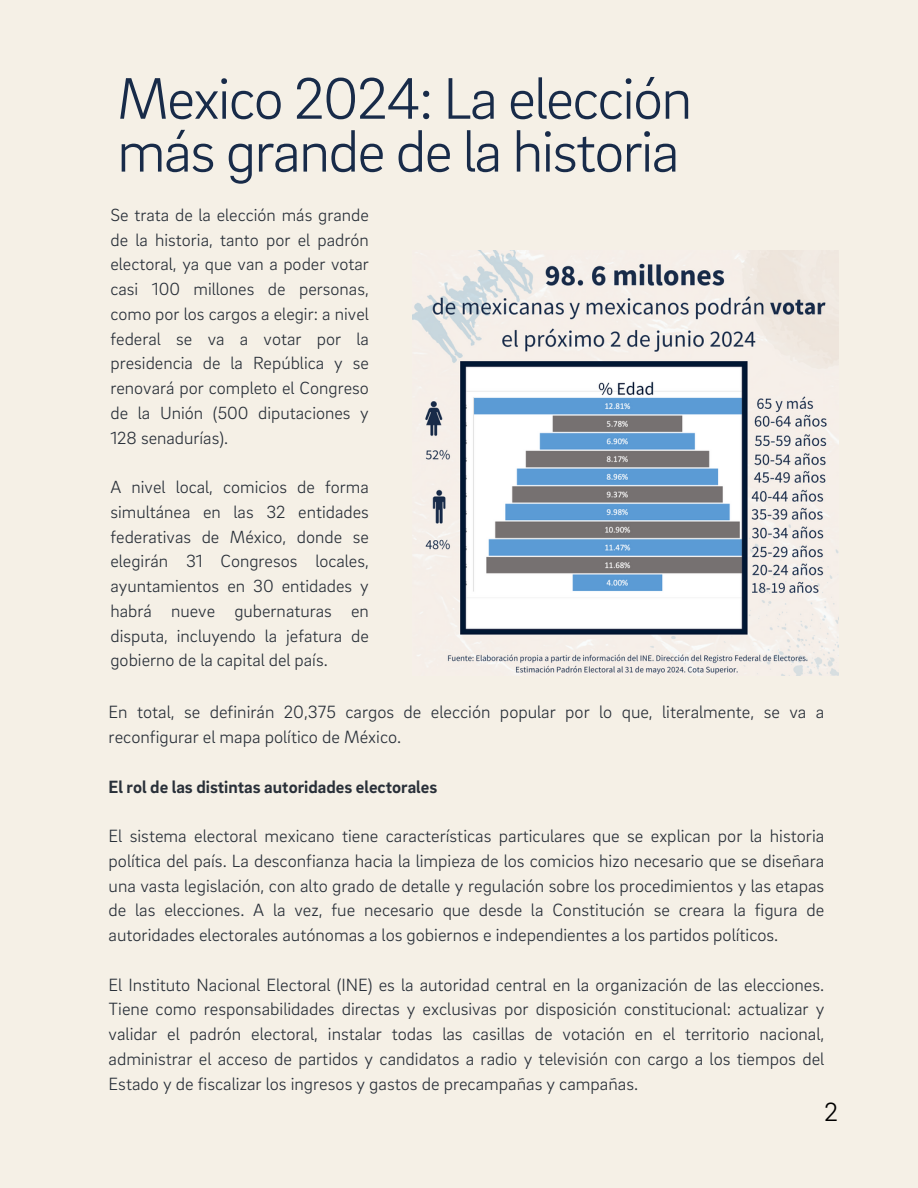
<style>
.page{position:relative;width:918px;height:1188px;background:#f5f0e6}
.page>*{position:absolute;margin:0;border:0;box-sizing:border-box;transform-origin:0 0}
.t1{font:300 60px/52.8px "Brix Sans";letter-spacing:-.03em;color:#182b49}
.t2{font:300 27px "Brix Sans";color:#000}
.t3{font:300 18.15px/24.8px "Brix Sans";color:#293039;text-align:justify}
.t4{font:700 18.15px "Brix Sans";color:#293039}
.t5{font:300 18px/24.8px "Brix Sans";color:#293039;text-align:justify}
</style>
<div class="page">
<img style="left:413px;top:251px;width:425px;height:425px">
<p class="t1" style="left:117px;top:70px;width:577px">Mexico 2024: La elección más grande de la historia</p>
<p class="t5" style="left:110px;top:202px;width:260px">Se trata de la elección más grande de la historia, tanto por el padrón electoral, ya que van a poder votar casi 100 millones de personas, como por los cargos a elegir: a nivel federal se va a votar por la presidencia de la República y se renovará por completo el Congreso de la Unión (500 diputaciones y 128 senadurías).</p>
<p class="t5" style="left:110px;top:474px;width:260px">A nivel local, comicios de forma simultánea en las 32 entidades federativas de México, donde se elegirán 31 Congresos locales, ayuntamientos en 30 entidades y habrá nueve gubernaturas en disputa, incluyendo la jefatura de gobierno de la capital del país.</p>
<p class="t3" style="left:109px;top:699px;width:717px">En total, se definirán 20,375 cargos de elección popular por lo que, literalmente, se va a reconfigurar el mapa político de México.</p>
<p class="t4" style="left:109px;top:775px;width:330px">El rol de las distintas autoridades electorales</p>
<p class="t3" style="left:109px;top:823px;width:717px">El sistema electoral mexicano tiene características particulares que se explican por la historia política del país. La desconfianza hacia la limpieza de los comicios hizo necesario que se diseñara una vasta legislación, con alto grado de detalle y regulación sobre los procedimientos y las etapas de las elecciones. A la vez, fue necesario que desde la Constitución se creara la figura de autoridades electorales autónomas a los gobiernos e independientes a los partidos políticos.</p>
<p class="t3" style="left:109px;top:971px;width:717px">El Instituto Nacional Electoral (INE) es la autoridad central en la organización de las elecciones.<br>Tiene como responsabilidades directas y exclusivas por disposición constitucional: actualizar y validar el padrón electoral, instalar todas las casillas de votación en el territorio nacional, administrar el acceso de partidos y candidatos a radio y televisión con cargo a los tiempos del Estado y de fiscalizar los ingresos y gastos de precampañas y campañas.</p>
<p class="t2" style="left:824px;top:1095px;width:16px">2</p>
</div>
